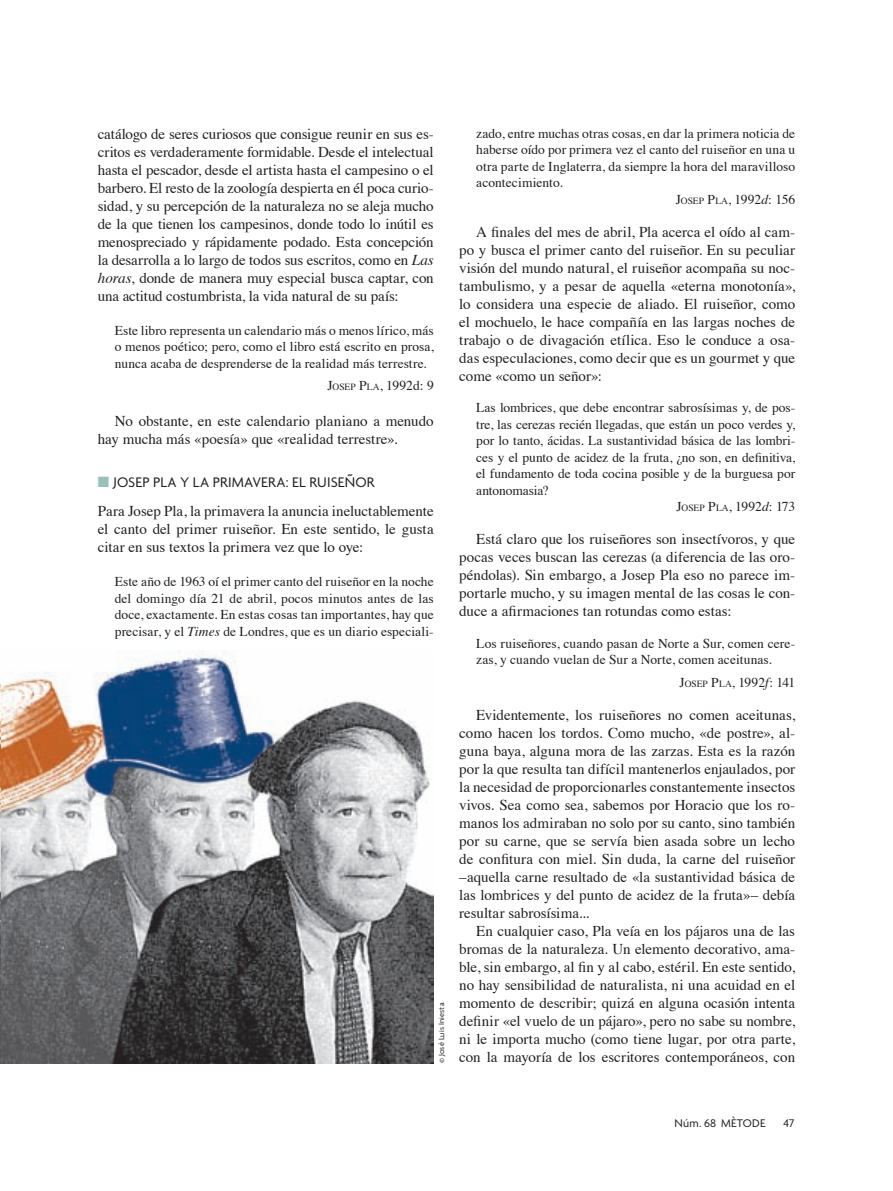
<style>
.page{position:relative;width:893px;height:1191px;background:#fff}
.page>*{position:absolute;margin:0;border:0;box-sizing:border-box;transform-origin:0 0}
.t1{font:15px/18px "Times";color:#231f20;text-align:justify}
.t2{font:15px "Agenda";letter-spacing:.01em;color:#231f20}
.t3{font:13.5px/16.5px "Times";color:#231f20;text-align:justify}
.t4{font:12px "Agenda";letter-spacing:.025em;color:#231f20}
.t5{font:8.25px "Agenda";letter-spacing:.02em;color:#231f20}
.s1{font-style:italic}
.s2{font-size:9.45px}
.s3{color:#9ac1b9}
</style>
<div class="page">
<img style="left:1px;top:651px;width:433px;height:412px">
<img style="left:0;top:684px;width:1px;height:379px">
<p class="t1" style="left:98px;top:126px;width:337px">catálogo de seres curiosos que consigue reunir en sus es&shy;critos es verdaderamente formidable. Desde el intelectual hasta el pescador, desde el artista hasta el campesino o el barbero. El resto de la zoología despierta en él poca curio&shy;sidad, y su percepción de la naturaleza no se aleja mucho de la que tienen los campesinos, donde todo lo inútil es menospreciado y rápidamente podado. Esta concepción la desarrolla a lo largo de todos sus escritos, como en <span class="s1">Las horas</span>, donde de manera muy especial busca captar, con una actitud costumbrista, la vida natural de su país:</p>
<p class="t3" style="left:115px;top:324px;width:320px">Este libro representa un calendario más o menos lírico, más o menos poético; pero, como el libro está escrito en prosa, nunca acaba de desprenderse de la realidad más terrestre.</p>
<p class="t3" style="left:327px;top:378px;width:108px">J<span class="s2">OSEP</span> P<span class="s2">LA</span>, 1992d: 9</p>
<p class="t1" style="left:98px;top:413px;width:337px;text-indent:17px">No obstante, en este calendario planiano a menudo hay mucha más «poesía» que «realidad terrestre».</p>
<p class="t2" style="left:98px;top:476px;width:278px"><span class="s3">■</span> JOSEP PLA Y LA PRIMAVERA: EL RUISEÑOR</p>
<p class="t1" style="left:98px;top:503px;width:337px">Para Josep Pla, la primavera la anuncia ineluctablemente el canto del primer ruiseñor. En este sentido, le gusta citar en sus textos la primera vez que lo oye:</p>
<p class="t3" style="left:115px;top:575px;width:320px">Este año de 1963 oí el primer canto del ruiseñor en la noche del domingo día 21 de abril, pocos minutos antes de las doce, exactamente. En estas cosas tan importantes, hay que precisar, y el <span class="s1">Times</span> de Londres, que es un diario especiali-</p>
<p class="t5" style="left:438px;top:1063px;width:62px;rotate:-90deg">© José Luis Iniesta</p>
<p class="t3" style="left:476px;top:126px;width:320px">zado, entre muchas otras cosas, en dar la primera noticia de</p>
<p class="t3" style="left:476px;top:143px;width:320px">haberse oído por primera vez el canto del ruiseñor en una u</p>
<p class="t3" style="left:476px;top:159px;width:320px">otra parte de Inglaterra, da siempre la hora del maravilloso</p>
<p class="t3" style="left:476px;top:176px;width:88px">acontecimiento.</p>
<p class="t3" style="left:676px;top:192px;width:121px">J<span class="s2">OSEP</span> P<span class="s2">LA</span>, 1992<span class="s1">d</span>: 156</p>
<p class="t1" style="left:459px;top:224px;width:337px;text-indent:17px">A finales del mes de abril, Pla acerca el oído al cam&shy;po y busca el primer canto del ruiseñor. En su peculiar visión del mundo natural, el ruiseñor acompaña su noc&shy;tambulismo, y a pesar de aquella «eterna monotonía», lo considera una especie de aliado. El ruiseñor, como el mochuelo, le hace compañía en las largas noches de trabajo o de divagación etílica. Eso le conduce a osa&shy;das especulaciones, como decir que es un gourmet y que come «como un señor»:</p>
<p class="t3" style="left:476px;top:401px;width:320px">Las lombrices, que debe encontrar sabrosísimas y, de pos-</p>
<p class="t3" style="left:476px;top:417px;width:320px">tre, las cerezas recién llegadas, que están un poco verdes y,</p>
<p class="t3" style="left:476px;top:434px;width:320px">por lo tanto, ácidas. La sustantividad básica de las lombri-</p>
<p class="t3" style="left:476px;top:450px;width:320px">ces y el punto de acidez de la fruta, ¿no son, en definitiva,</p>
<p class="t3" style="left:476px;top:467px;width:320px">el fundamento de toda cocina posible y de la burguesa por</p>
<p class="t3" style="left:476px;top:483px;width:74px">antonomasia?</p>
<p class="t3" style="left:676px;top:500px;width:120px">J<span class="s2">OSEP</span> P<span class="s2">LA</span>, 1992<span class="s1">d</span>: 173</p>
<p class="t1" style="left:459px;top:531px;width:338px;text-indent:17px">Está claro que los ruiseñores son insectívoros, y que pocas veces buscan las cerezas (a diferencia de las oro&shy;péndolas). Sin embargo, a Josep Pla eso no parece im&shy;portarle mucho, y su imagen mental de las cosas le con&shy;duce a afirmaciones tan rotundas como estas:</p>
<p class="t3" style="left:476px;top:636px;width:320px">Los ruiseñores, cuando pasan de Norte a Sur, comen cere&shy;zas, y cuando vuelan de Sur a Norte, comen aceitunas.</p>
<p class="t3" style="left:680px;top:675px;width:117px">J<span class="s2">OSEP</span> P<span class="s2">LA</span>, 1992<span class="s1">f</span>: 141</p>
<p class="t1" style="left:459px;top:707px;width:338px;text-indent:17px">Evidentemente, los ruiseñores no comen aceitunas, como hacen los tordos. Como mucho, «de postre», al&shy;guna baya, alguna mora de las zarzas. Esta es la razón por la que resulta tan difícil mantenerlos enjaulados, por la necesidad de proporcionarles constantemente insectos vivos. Sea como sea, sabemos por Horacio que los ro&shy;manos los admiraban no solo por su canto, sino también por su carne, que se servía bien asada sobre un lecho de confitura con miel. Sin duda, la carne del ruiseñor –aquella carne resultado de «la sustantividad básica de las lombrices y del punto de acidez de la fruta»– debía resultar sabrosísima...</p>
<p class="t1" style="left:459px;top:923px;width:337px;text-indent:17px">En cualquier caso, Pla veía en los pájaros una de las bromas de la naturaleza. Un elemento decorativo, ama&shy;ble, sin embargo, al fin y al cabo, estéril. En este sentido, no hay sensibilidad de naturalista, ni una acuidad en el momento de describir; quizá en alguna ocasión intenta definir «el vuelo de un pájaro», pero no sabe su nombre, ni le importa mucho (como tiene lugar, por otra parte,</p>
<p class="t1" style="left:459px;top:1049px;width:337px">con la mayoría de los escritores contemporáneos, con</p>
<p class="t4" style="left:674px;top:1118px;width:92px">Núm. 68 MÈTODE</p>
<p class="t4" style="left:783px;top:1118px;width:13px">47</p>
</div>
